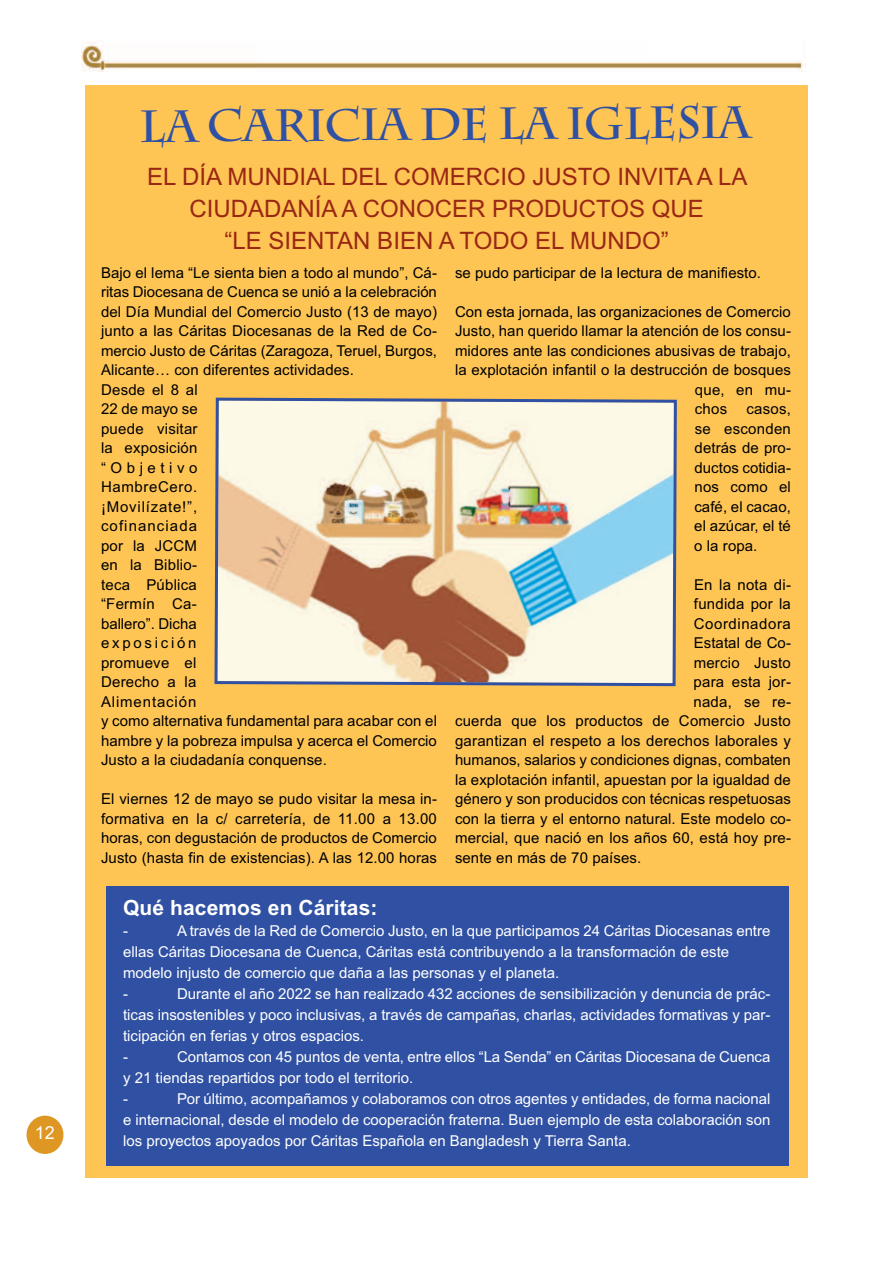
<style>
.page{position:relative;width:893px;height:1263px;background:#fff}
.page>*{position:absolute;margin:0;border:0;box-sizing:border-box;transform-origin:0 0}
.t1{font:700 45px "Charlemagne Std";letter-spacing:-.03em;color:#3051a3}
.t2{font:24px/31.8px "Arial";color:#992714;text-align:center}
.t3{font:700 21px "Arial";letter-spacing:.005em;color:#fff}
.t4{font:18px "Arial";color:#fff}
.t5{font:15px/19.5px "Arial";letter-spacing:.005em;color:#000;text-align:justify}
.t6{font:15px/21px "Arial";color:#fff}
.t7{font:15px "Arial";letter-spacing:.04em;color:#000}
</style>
<div class="page">
<div style="left:27px;top:1116px;width:36px;height:38px;background:#dd9722;border-radius:50%"></div>
<img style="left:82px;top:42px;width:724px;height:30px">
<div style="left:85px;top:85px;width:723px;height:1093px;background:#fec555"></div>
<svg style="left:214px;top:397px;width:463px;height:290px;background:#dacfbc"></svg>
<div style="left:106px;top:886px;width:683px;height:279px;background:#3051a3"></div>
<p class="t4" style="left:35px;top:1122px;width:22px">12</p>
<h1 class="t1" style="left:139px;top:98px;width:613px">LA CARICIA DE LA IGLESIA</h1>
<h2 class="t2" style="left:147px;top:161px;width:602px">EL DÍA MUNDIAL DEL COMERCIO JUSTO INVITA A LA<br>CIUDADANÍA A CONOCER PRODUCTOS QUE<br>“LE SIENTAN BIEN A TODO EL MUNDO”</h2>
<p class="t5" style="left:101px;top:263px;width:337px;text-align:left">Bajo el lema “Le sienta bien a todo al mundo”, Cá&shy;ritas Diocesana de Cuenca se unió a la celebración del Día Mundial del Comercio Justo (13 de mayo) junto a las Cáritas Diocesanas de la Red de Co&shy;mercio Justo de Cáritas (Zaragoza, Teruel, Burgos,<br>Alicante… con diferentes actividades.<br>Desde el 8 al<br>22 de mayo se<br>puede visitar<br>la exposición<br>“Objetivo<br>HambreCero.<br>¡Movilízate!”,<br>cofinanciada<br>por la JCCM<br>en la Biblio-<br>teca Pública<br>“Fermín Ca-<br>ballero”. Dicha<br>exposición<br>promueve el<br>Derecho a la<br>Alimentación<br>y como alternativa fundamental para acabar con el hambre y la pobreza impulsa y acerca el Comercio<br>Justo a la ciudadanía conquense.</p>
<p class="t5" style="left:101px;top:789px;width:337px">El viernes 12 de mayo se pudo visitar la mesa in&shy;formativa en la c/ carretería, de 11.00 a 13.00 horas, con degustación de productos de Comercio Justo (hasta fin de existencias). A las 12.00 horas</p>
<p class="t5" style="left:455px;top:263px;width:308px">se pudo participar de la lectura de manifiesto.</p>
<p class="t5" style="left:455px;top:302px;width:337px">Con esta jornada, las organizaciones de Comercio</p>
<p class="t5" style="left:455px;top:321px;width:337px">Justo, han querido llamar la atención de los consu-</p>
<p class="t5" style="left:455px;top:341px;width:337px">midores ante las condiciones abusivas de trabajo,</p>
<p class="t5" style="left:455px;top:360px;width:337px">la explotación infantil o la destrucción de bosques</p>
<p class="t5" style="left:695px;top:380px;width:98px">que, en mu-</p>
<p class="t5" style="left:695px;top:399px;width:34px">chos</p>
<p class="t5" style="left:694px;top:399px;width:98px;text-indent:52px">casos, se esconden detrás de pro&shy;ductos cotidia&shy;nos como el café, el cacao, el azúcar, el té o la ropa.</p>
<p class="t5" style="left:694px;top:575px;width:98px">En la nota di-</p>
<p class="t5" style="left:694px;top:594px;width:98px">fundida por la</p>
<p class="t7" style="left:694px;top:615px;width:99px">Coordinadora</p>
<p class="t5" style="left:694px;top:633px;width:99px">Estatal de Co-</p>
<p class="t5" style="left:694px;top:653px;width:99px">mercio Justo</p>
<p class="t5" style="left:694px;top:672px;width:99px">para esta jor-</p>
<p class="t5" style="left:693px;top:692px;width:99px">nada, se re-</p>
<p class="t5" style="left:455px;top:711px;width:337px">cuerda que los productos de Comercio Justo</p>
<p class="t5" style="left:455px;top:731px;width:337px">garantizan el respeto a los derechos laborales y</p>
<p class="t5" style="left:455px;top:750px;width:337px">humanos, salarios y condiciones dignas, combaten</p>
<p class="t5" style="left:455px;top:770px;width:337px">la explotación infantil, apuestan por la igualdad de</p>
<p class="t5" style="left:455px;top:789px;width:337px">género y son producidos con técnicas respetuosas</p>
<p class="t5" style="left:455px;top:809px;width:337px">con la tierra y el entorno natural. Este modelo co-</p>
<p class="t5" style="left:455px;top:828px;width:337px">mercial, que nació en los años 60, está hoy pre-</p>
<p class="t5" style="left:455px;top:848px;width:188px">sente en más de 70 países.</p>
<h3 class="t3" style="left:123px;top:895px;width:256px">Qué hacemos en Cáritas:</h3>
<p class="t6" style="left:123px;top:920px;width:6px">-</p>
<p class="t6" style="left:123px;top:920px;width:649px;text-indent:54px">A través de la Red de Comercio Justo, en la que participamos 24 Cáritas Diocesanas entre ellas Cáritas Diocesana de Cuenca, Cáritas está contribuyendo a la transformación de este modelo injusto de comercio que daña a las personas y el planeta.<br>-</p>
<p class="t6" style="left:123px;top:983px;width:649px;text-indent:54px">Durante el año 2022 se han realizado 432 acciones de sensibilización y denuncia de prác&shy;ticas insostenibles y poco inclusivas, a través de campañas, charlas, actividades formativas y par&shy;ticipación en ferias y otros espacios.<br>-</p>
<p class="t6" style="left:123px;top:1046px;width:649px;text-indent:54px">Contamos con 45 puntos de venta, entre ellos “La Senda” en Cáritas Diocesana de Cuenca y 21 tiendas repartidos por todo el territorio.<br>-</p>
<p class="t6" style="left:123px;top:1088px;width:649px;text-align:justify;text-indent:54px">Por último, acompañamos y colaboramos con otros agentes y entidades, de forma nacional e internacional, desde el modelo de cooperación fraterna. Buen ejemplo de esta colaboración son los proyectos apoyados por Cáritas Española en Bangladesh y Tierra Santa.</p>
</div>
